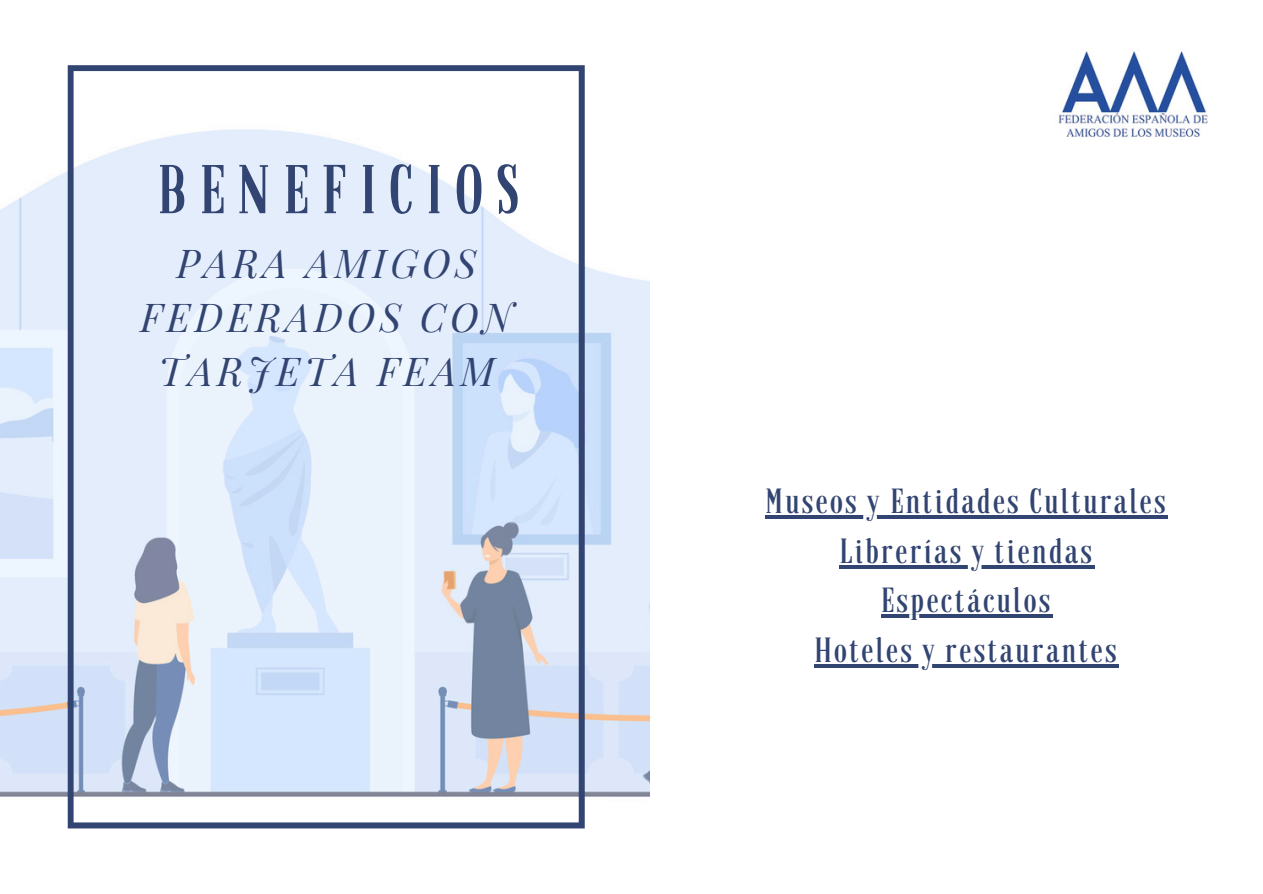
<style>
.page{position:relative;width:1263px;height:894px;background:#fff}
.page>*{position:absolute;margin:0;border:0;box-sizing:border-box;transform-origin:0 0}
.t1{font:67.5px "Granaina limpia";letter-spacing:.18em;color:#324471}
.t2{font:italic 39px/54px "Playfair Display";letter-spacing:.11em;color:#324471;text-align:center}
.t3{font:34.2px "Granaina limpia";letter-spacing:.07em;color:#324471}
</style>
<div class="page">
<img style="left:0;top:65px;width:649px;height:764px">
<svg style="left:68px;top:65px;width:517px;height:763px;fill:#e4edfc"></svg>
<img style="left:1058px;top:51px;width:150px;height:87px">
<hr style="left:765px;top:515px;width:403px;height:4px;background:#324471">
<hr style="left:839px;top:565px;width:255px;height:3px;background:#324471">
<hr style="left:881px;top:614px;width:172px;height:4px;background:#324471">
<hr style="left:815px;top:664px;width:304px;height:3px;background:#324471">
<p class="t1" style="left:157px;top:162px;width:364px">BENEFICIOS</p>
<h1 class="t2" style="left:140px;top:235px;width:374px">PARA AMIGOS<br>FEDERADOS CON<br>TARJETA FEAM</h1>
<p class="t3" style="left:765px;top:487px;width:402px">Museos y Entidades Culturales</p>
<p class="t3" style="left:839px;top:537px;width:254px">Librerías y tiendas</p>
<p class="t3" style="left:881px;top:586px;width:171px">Espectáculos</p>
<p class="t3" style="left:815px;top:636px;width:303px">Hoteles y restaurantes</p>
</div>
